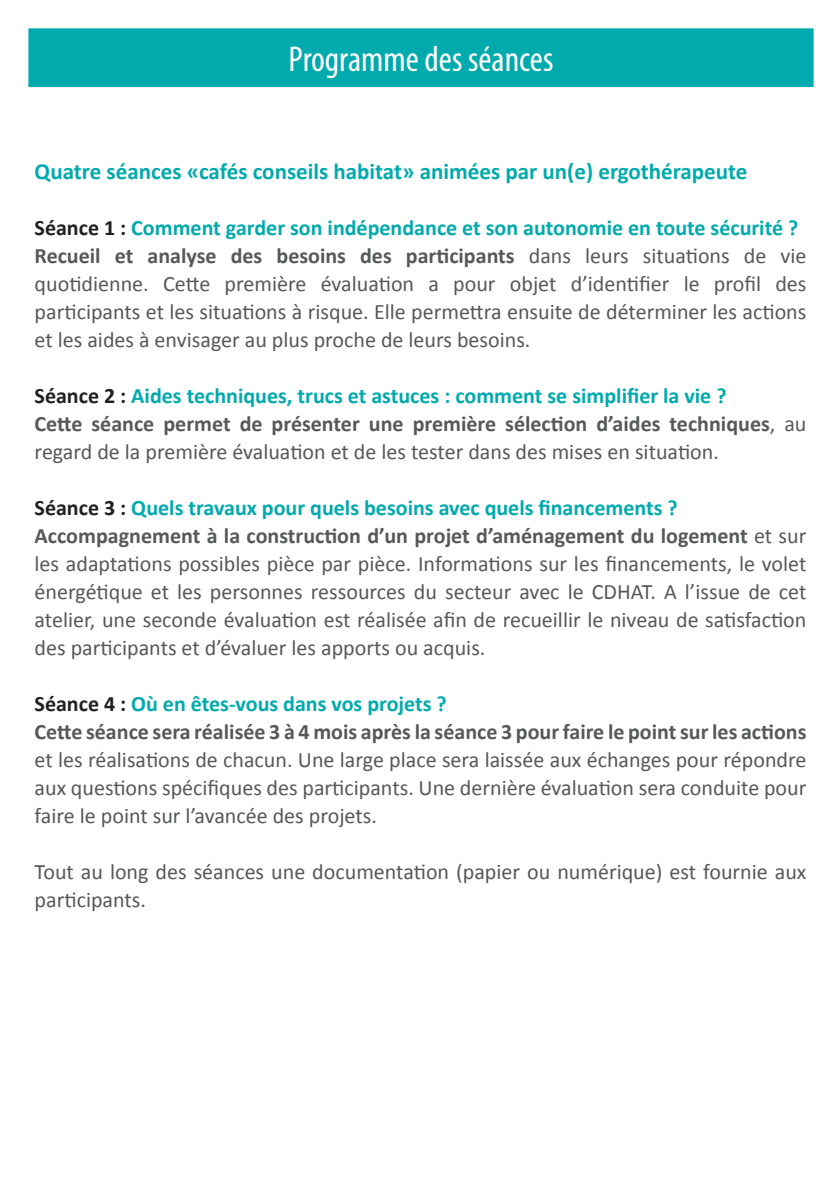
<style>
.page{position:relative;width:840px;height:1191px;background:#fff}
.page>*{position:absolute;margin:0;border:0;box-sizing:border-box;transform-origin:0 0}
.t1{font:condensed 36px "Myriad Pro";color:#fff}
.t2{font:700 23px "Calibri";color:#00aaad}
.t3{font:22px/28px "Calibri";color:#57585a}
.t4{font:700 22px "Calibri";color:#00aaad}
.s1{color:#231f20}
.s2{font-weight:700}
</style>
<div class="page">
<div style="left:29px;top:29px;width:783px;height:57px;background:#00aaad"></div>
<div style="left:28px;top:28px;width:785px;height:59px;border:2px solid #00aaad"></div>
<p class="t1" style="left:288px;top:38px;width:266px">Programme des séances</p>
<p class="t2" style="left:35px;top:157px;width:714px">Quatre séances «cafés conseils habitat» animées par un(e) ergothérapeute</p>
<p class="t4" style="left:35px;top:214px;width:764px"><span class="s1">Séance 1 :</span> Comment garder son indépendance et son autonomie en toute sécurité ?</p>
<p class="t3" style="left:35px;top:242px;width:773px"><span class="s2">Recueil et analyse des besoins des participants</span> dans leurs situations de vie quotidienne. Cette première évaluation a pour objet d’identifier le profil des</p>
<p class="t3" style="left:35px;top:298px;width:772px">participants et les situations à risque. Elle permettra ensuite de déterminer les actions et les aides à envisager au plus proche de leurs besoins.</p>
<p class="t4" style="left:35px;top:382px;width:693px"><span class="s1">Séance 2 :</span> Aides techniques, trucs et astuces : comment se simplifier la vie ?</p>
<p class="t3" style="left:35px;top:410px;width:773px"><span class="s2">Cette séance permet de présenter une première sélection d’aides techniques</span>, au regard de la première évaluation et de les tester dans des mises en situation.</p>
<p class="t4" style="left:35px;top:494px;width:644px"><span class="s1">Séance 3 :</span> Quels travaux pour quels besoins avec quels financements ?</p>
<p class="t3" style="left:35px;top:522px;width:773px;text-align:justify"><span class="s2">Accompagnement à la construction d’un projet d’aménagement du logement</span> et sur les adaptations possibles pièce par pièce. Informations sur les financements, le volet énergétique et les personnes ressources du secteur avec le CDHAT. A l’issue de cet atelier, une seconde évaluation est réalisée afin de recueillir le niveau de satisfaction des participants et d’évaluer les apports ou acquis.</p>
<p class="t4" style="left:35px;top:690px;width:413px"><span class="s1">Séance 4 :</span> Où en êtes-vous dans vos projets ?</p>
<p class="t3" style="left:35px;top:718px;width:773px;text-align:justify"><span class="s2">Cette séance sera réalisée 3 à 4 mois après la séance 3 pour faire le point sur les actions </span>et les réalisations de chacun. Une large place sera laissée aux échanges pour répondre aux questions spécifiques des participants. Une dernière évaluation sera conduite pour faire le point sur l’avancée des projets.</p>
<p class="t3" style="left:35px;top:858px;width:773px">Tout au long des séances une documentation (papier ou numérique) est fournie aux participants.</p>
</div>
